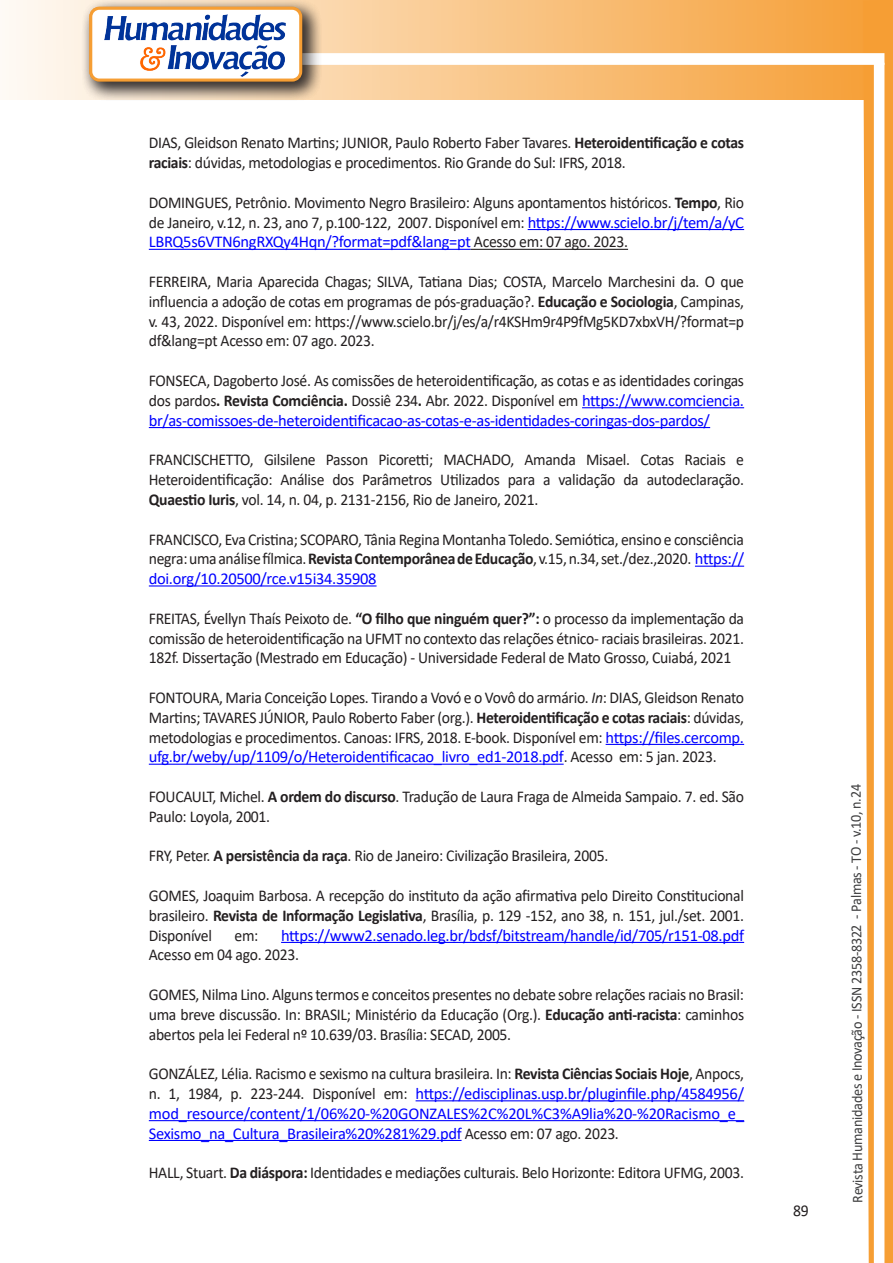
<style>
.page{position:relative;width:893px;height:1263px;background:#fff}
.page>*{position:absolute;margin:0;border:0;box-sizing:border-box;transform-origin:0 0}
.texto{font:16.5px/19.8px "Calibri";letter-spacing:-.02em;color:#231f20;text-align:justify;scale:.95 1}
.texto-2{font:16.5px/19.8px "Calibri";letter-spacing:-.02em;color:#00f}
.t1{font:15px "Calibri";letter-spacing:-.025em;color:#3e3e3f;scale:.95 1}
.s1{font-weight:700}
.s2{color:#00f}
.s3{font-style:italic}
.s4{color:#231f20}
.s5{font-weight:700;color:#231f20}
</style>
<div class="page">
<svg style="left:5px;top:0;width:858px;height:100px;background:#f9c484"></svg>
<div style="left:302px;top:53px;width:582px;height:12px;background:#fff;border:2px solid #fff"></div>
<svg style="left:863px;top:0;width:30px;height:1263px"></svg>
<div style="left:81px;top:0;width:241px;height:102px;background:#231f20;opacity:.75"></div>
<div style="left:91px;top:8px;width:210px;height:72px;background:#fff;border-radius:9px"></div>
<img style="left:104px;top:14px;width:181px;height:62px">
<div style="left:89px;top:7px;width:213px;height:75px;border:3px solid #f69e34;border-radius:9px"></div>
<hr style="left:528px;top:229px;width:216px;height:1px;background:#00f">
<hr style="left:149px;top:249px;width:322px;height:1px;background:#00f">
<hr style="left:471px;top:249px;width:157px;height:1px;background:#231f20">
<hr style="left:582px;top:407px;width:162px;height:1px;background:#00f">
<hr style="left:149px;top:427px;width:561px;height:1px;background:#00f">
<hr style="left:695px;top:566px;width:49px;height:1px;background:#00f">
<hr style="left:149px;top:585px;width:228px;height:1px;background:#00f">
<hr style="left:606px;top:744px;width:138px;height:1px;background:#00f">
<hr style="left:149px;top:764px;width:415px;height:1px;background:#00f">
<hr style="left:281px;top:942px;width:463px;height:1px;background:#00f">
<hr style="left:416px;top:1100px;width:328px;height:1px;background:#00f">
<hr style="left:149px;top:1120px;width:595px;height:1px;background:#00f">
<hr style="left:149px;top:1140px;width:313px;height:1px;background:#00f">
<p class="texto" style="left:149px;top:133px;width:628px">DIAS, Gleidson Renato Martins; JUNIOR, Paulo Roberto Faber Tavares. <span class="s1">Heteroidentificação e cotas raciais</span>: dúvidas, metodologias e procedimentos. Rio Grande do Sul: IFRS, 2018.</p>
<p class="texto" style="left:149px;top:192px;width:628px">DOMINGUES, Petrônio. Movimento Negro Brasileiro: Alguns apontamentos históricos. <span class="s1">Tempo</span>, Rio de Janeiro, v.12, n. 23, ano 7, p.100-122, 2007. Disponível em: <span class="s2">https://www.scielo.br/j/tem/a/yC LBRQ5s6VTN6ngRXQy4Hqn/?format=pdf&amp;lang=pt</span> Acesso em: 07 ago. 2023.</p>
<p class="texto" style="left:149px;top:271px;width:628px">FERREIRA, Maria Aparecida Chagas; SILVA, Tatiana Dias; COSTA, Marcelo Marchesini da. O que influencia a adoção de cotas em programas de pós-graduação?. <span class="s1">Educação e Sociologia</span>, Campinas, v. 43, 2022. Disponível em: https://www.scielo.br/j/es/a/r4KSHm9r4P9fMg5KD7xbxVH/?format=p df&amp;lang=pt Acesso em: 07 ago. 2023.</p>
<p class="texto" style="left:149px;top:370px;width:628px">FONSECA, Dagoberto José. As comissões de heteroidentificação, as cotas e as identidades coringas dos pardos<span class="s1">. Revista Comciência.</span> Dossiê 234<span class="s1">.</span> Abr. 2022. Disponível em <span class="s2">https://www.comciencia. br/as-comissoes-de-heteroidentificacao-as-cotas-e-as-identidades-coringas-dos-pardos/</span></p>
<p class="texto" style="left:149px;top:449px;width:628px">FRANCISCHETTO, Gilsilene Passon Picoretti; MACHADO, Amanda Misael. Cotas Raciais e Heteroidentificação: Análise dos Parâmetros Utilizados para a validação da autodeclaração.<br><span class="s1">Quaestio Iuris</span>, vol. 14, n. 04, p. 2131-2156, Rio de Janeiro, 2021.</p>
<p class="texto" style="left:149px;top:529px;width:628px">FRANCISCO, Eva Cristina; SCOPARO, Tânia Regina Montanha Toledo. Semiótica, ensino e consciência negra: uma análise fílmica. <span class="s1">Revista Contemporânea de Educação</span>, v.15, n.34, set./dez.,2020. <span class="s2">https:// doi.org/10.20500/rce.v15i34.35908</span></p>
<p class="texto" style="left:149px;top:608px;width:628px">FREITAS, Évellyn Thaís Peixoto de. <span class="s1">“O filho que ninguém quer?”:</span> o processo da implementação da comissão de heteroidentificação na UFMT no contexto das relações étnico- raciais brasileiras. 2021.<br>182f. Dissertação (Mestrado em Educação) - Universidade Federal de Mato Grosso, Cuiabá, 2021</p>
<p class="texto" style="left:149px;top:687px;width:628px">FONTOURA, Maria Conceição Lopes. Tirando a Vovó e o Vovô do armário. <span class="s3">In</span>: DIAS, Gleidson Renato Martins; TAVARES JÚNIOR, Paulo Roberto Faber (org.). <span class="s1">Heteroidentificação e cotas raciais</span>: dúvidas, metodologias e procedimentos. Canoas: IFRS, 2018. E-book. Disponível em: <span class="s2">https://files.cercomp. ufg.br/weby/up/1109/o/Heteroidentificacao_livro_ed1-2018.pdf</span>. Acesso em: 5 jan. 2023.</p>
<p class="texto" style="left:149px;top:786px;width:628px">FOUCAULT, Michel. <span class="s1">A ordem do discurso</span>. Tradução de Laura Fraga de Almeida Sampaio. 7. ed. São<br>Paulo: Loyola, 2001.</p>
<p class="texto" style="left:149px;top:845px;width:485px">FRY, Peter. <span class="s1">A persistência da raça</span>. Rio de Janeiro: Civilização Brasileira, 2005.</p>
<p class="texto" style="left:149px;top:885px;width:628px">GOMES, Joaquim Barbosa. A recepção do instituto da ação afirmativa pelo Direito Constitucional brasileiro. <span class="s1">Revista de Informação Legislativa</span>, Brasília, p. 129 -152, ano 38, n. 151, jul./set. 2001.<br>Disponível</p>
<p class="texto-2" style="left:149px;top:925px;width:597px;text-indent:132px">https://www2.senado.leg.br/bdsf/bitstream/handle/id/705/r151-08.pdf<br><span class="s4">Acesso em 04 ago. 2023.</span></p>
<p class="texto" style="left:149px;top:984px;width:628px">GOMES, Nilma Lino. Alguns termos e conceitos presentes no debate sobre relações raciais no Brasil: uma breve discussão. In: BRASIL; Ministério da Educação (Org.). <span class="s1">Educação anti-racista</span>: caminhos abertos pela lei Federal nº 10.639/03. Brasília: SECAD, 2005.</p>
<p class="texto-2" style="left:149px;top:1063px;width:597px;text-align:justify"><span class="s4">GONZÁLEZ, Lélia. Racismo e sexismo na cultura brasileira. In:</span> <span class="s5">Revista Ciências Sociais Hoje</span><span class="s4">, Anpocs, n. 1, 1984, p. 223-244. Disponível em:</span> https://edisciplinas.usp.br/pluginfile.php/4584956/ mod_resource/content/1/06%20-%20GONZALES%2C%20L%C3%A9lia%20-%20Racismo_e_ Sexismo_na_Cultura_Brasileira%20%281%29.pdf <span class="s4">Acesso em: 07 ago. 2023.</span></p>
<p class="texto" style="left:149px;top:1162px;width:628px">HALL, Stuart. <span class="s1">Da diáspora:</span> Identidades e mediações culturais. Belo Horizonte: Editora UFMG, 2003.</p>
<p class="texto" style="left:235px;top:925px;width:27px">em:</p>
<p class="texto" style="left:793px;top:1200px;width:18px">89</p>
<p class="t1" style="left:846px;top:1203px;width:442px;rotate:-90deg">Revista Humanidades e Inovação - ISSN 2358-8322 - Palmas - TO - v.10, n.24</p>
</div>
